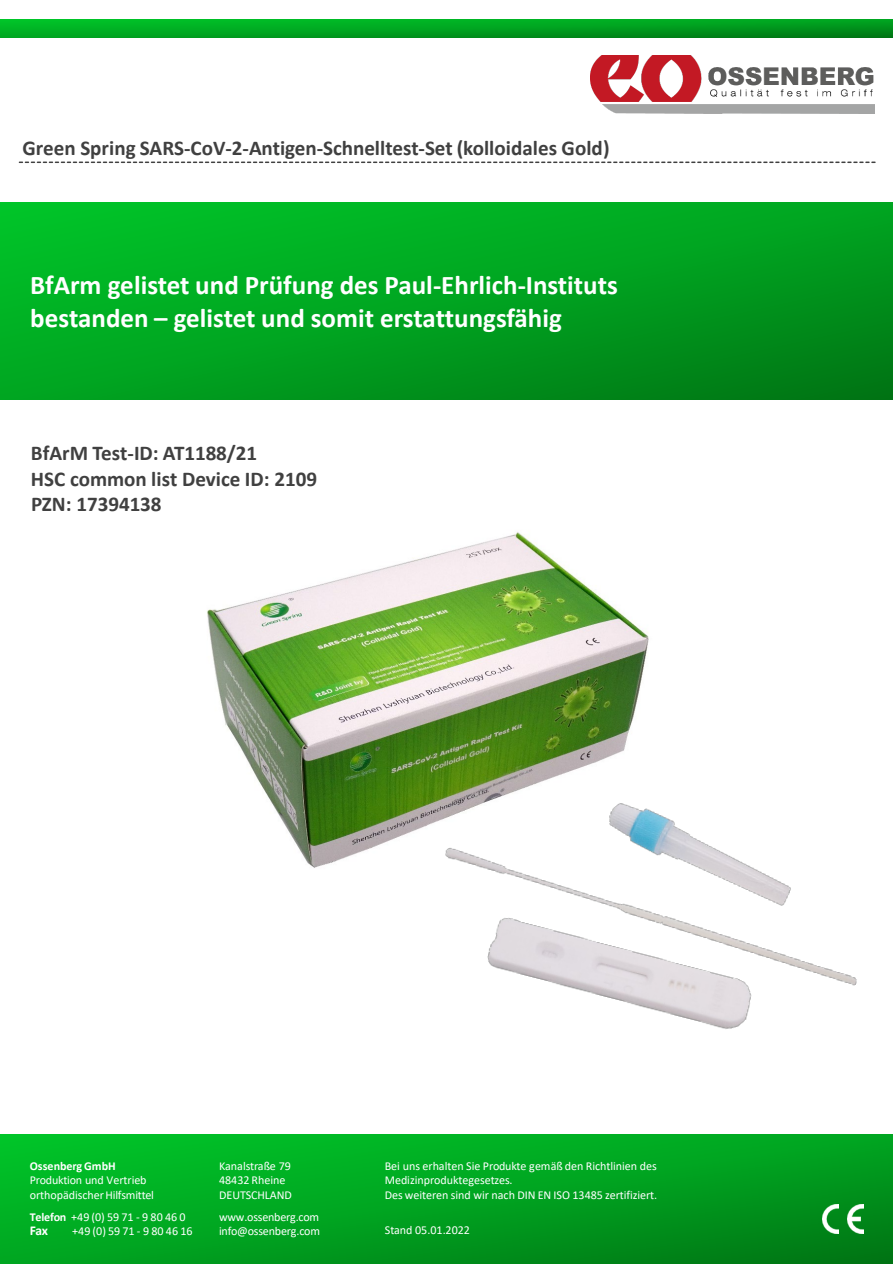
<style>
.page{position:relative;width:893px;height:1264px;background:#fff}
.page>*{position:absolute;margin:0;border:0;box-sizing:border-box;transform-origin:0 0}
.t1{font:700 27px/32.4px "Calibri";color:#fff}
.t2{font:700 21px "Calibri";color:#404040}
.t3{font:700 13.5px "Calibri";color:#fff}
.t4{font:12px/14.4px "Calibri";letter-spacing:-.005em;color:#fff}
.t5{font:700 12px "Calibri";color:#fff}
.s1{font-weight:700}
</style>
<div class="page">
<svg style="left:0;top:19px;width:892px;height:18px;background:#00a420"></svg>
<img style="left:590px;top:55px;width:284px;height:59px">
<svg style="left:19px;top:161px;width:857px;height:2px"></svg>
<svg style="left:0;top:202px;width:892px;height:197px;background:#00a21f"></svg>
<svg style="left:0;top:1134px;width:892px;height:129px;background:#00a320"></svg>
<img style="left:822px;top:1204px;width:16px;height:29px">
<img style="left:847px;top:1204px;width:16px;height:29px">
<img style="left:207px;top:532px;width:442px;height:336px">
<img style="left:414px;top:750px;width:443px;height:279px">
<p class="t2" style="left:22px;top:133px;width:588px">Green Spring SARS-CoV-2-Antigen-Schnelltest-Set (kolloidales Gold)</p>
<p class="t1" style="left:30px;top:269px;width:589px">BfArm gelistet und Prüfung des Paul-Ehrlich-Instituts bestanden – gelistet und somit erstattungsfähig</p>
<p class="t2" style="left:31px;top:438px;width:228px">BfArM Test-ID: AT1188/21</p>
<p class="t2" style="left:31px;top:463px;width:287px">HSC common list Device ID: 2109</p>
<p class="t2" style="left:31px;top:489px;width:132px">PZN: 17394138</p>
<p class="t4" style="left:219px;top:1157px;width:73px">Kanalstraße 79</p>
<p class="t4" style="left:219px;top:1172px;width:74px">48432 Rheine<br>DEUTSCHLAND</p>
<p class="t4" style="left:219px;top:1208px;width:102px">www.ossenberg.com info@ossenberg.com</p>
<p class="t4" style="left:385px;top:1157px;width:273px">Bei uns erhalten Sie Produkte gemäß den Richtlinien des</p>
<p class="t4" style="left:385px;top:1172px;width:129px">Medizinproduktegesetzes.</p>
<p class="t4" style="left:385px;top:1186px;width:274px">Des weiteren sind wir nach DIN EN ISO 13485 zertifiziert.</p>
<p class="t5" style="left:30px;top:1156px;width:88px">OssenbergGmbH</p>
<p class="t4" style="left:30px;top:1172px;width:126px">Produktion und Vertrieb orthopädischerHilfsmittel</p>
<p class="t4" style="left:30px;top:1208px;width:157px"><span class="s1">Telefon</span> +49 (0) 59 71 - 9 80 46 0</p>
<p class="t3" style="left:30px;top:1220px;width:20px">Fax</p>
<p class="t4" style="left:72px;top:1222px;width:122px">+49 (0) 59 71 - 9 80 46 16</p>
<p class="t4" style="left:385px;top:1222px;width:86px">Stand 05.01.2022</p>
</div>
